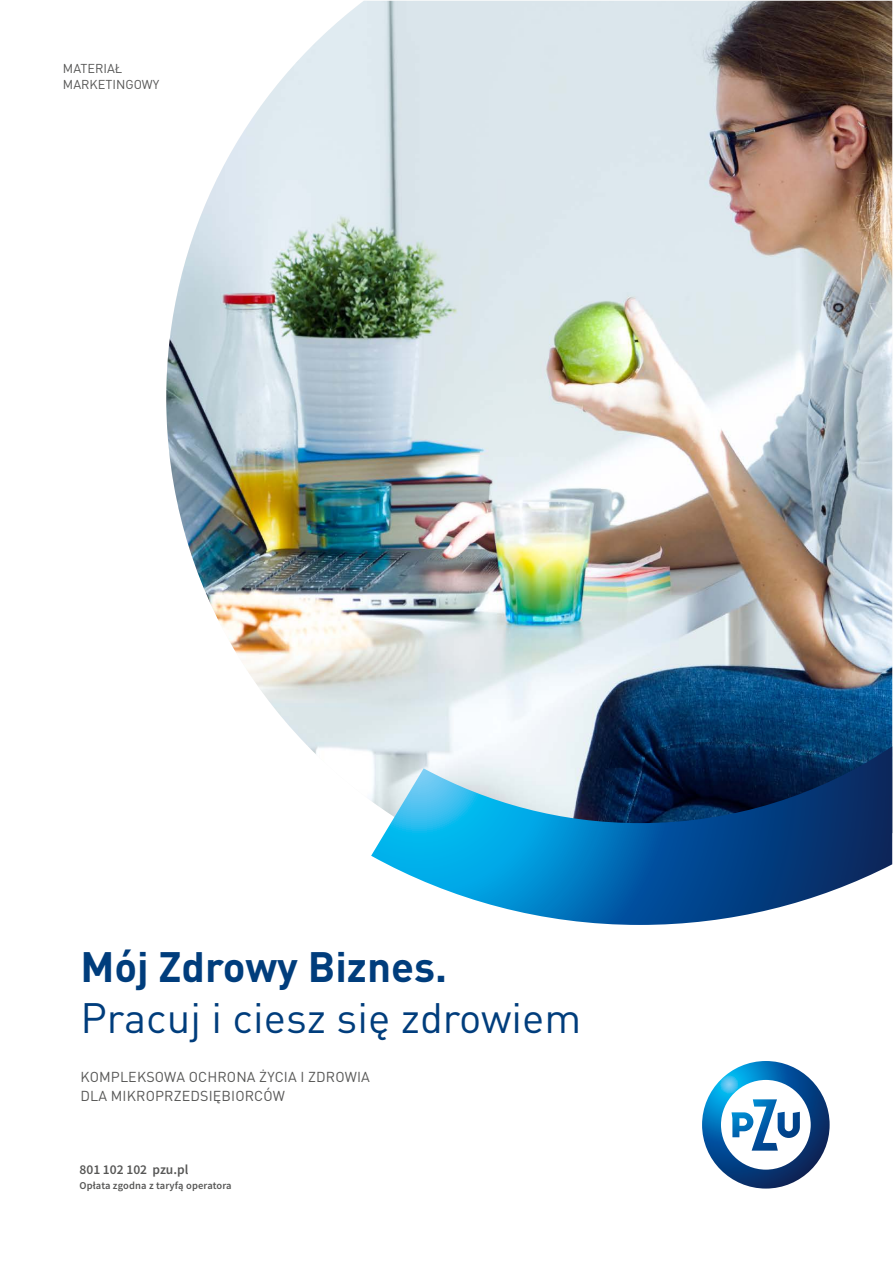
<style>
.page{position:relative;width:893px;height:1263px;background:#fff}
.page>*{position:absolute;margin:0;border:0;box-sizing:border-box;transform-origin:0 0}
.t1{font:42px "DIN Pro Pl";color:#003d7c}
.t2{font:700 42px "DIN Pro Pl";color:#003d7c}
.t3{font:14.25px/19.5px "DIN Pro Pl";letter-spacing:.01em;color:#575756}
.t4{font:600 13.5px "Source Sans Pro";color:#575756}
.t5{font:12.75px/16.5px "DIN Pro Pl";color:#575756}
.t6{font:600 10.5px "Source Sans Pro";letter-spacing:.015em;color:#575756}
</style>
<div class="page">
<svg style="left:702px;top:1061px;width:128px;height:127px"></svg>
<img style="left:166px;top:1px;width:726px;height:799px">
<svg style="left:371px;top:746px;width:521px;height:179px;background:#3f7da8"></svg>
<p class="t5" style="left:63px;top:60px;width:98px">MATERIAŁ<br>MARKETINGOWY</p>
<h1 class="t2" style="left:80px;top:939px;width:368px">Mój Zdrowy Biznes.</h1>
<h1 class="t1" style="left:80px;top:992px;width:503px">Pracuj i ciesz się zdrowiem</h1>
<p class="t3" style="left:80px;top:1066px;width:291px">KOMPLEKSOWA OCHRONA ŻYCIA I ZDROWIA<br>DLA MIKROPRZEDSIĘBIORCÓW</p>
<p class="t4" style="left:80px;top:1160px;width:110px">801 102 102 pzu.pl</p>
<p class="t6" style="left:80px;top:1178px;width:154px">Opłata zgodna z taryfą operatora</p>
</div>
